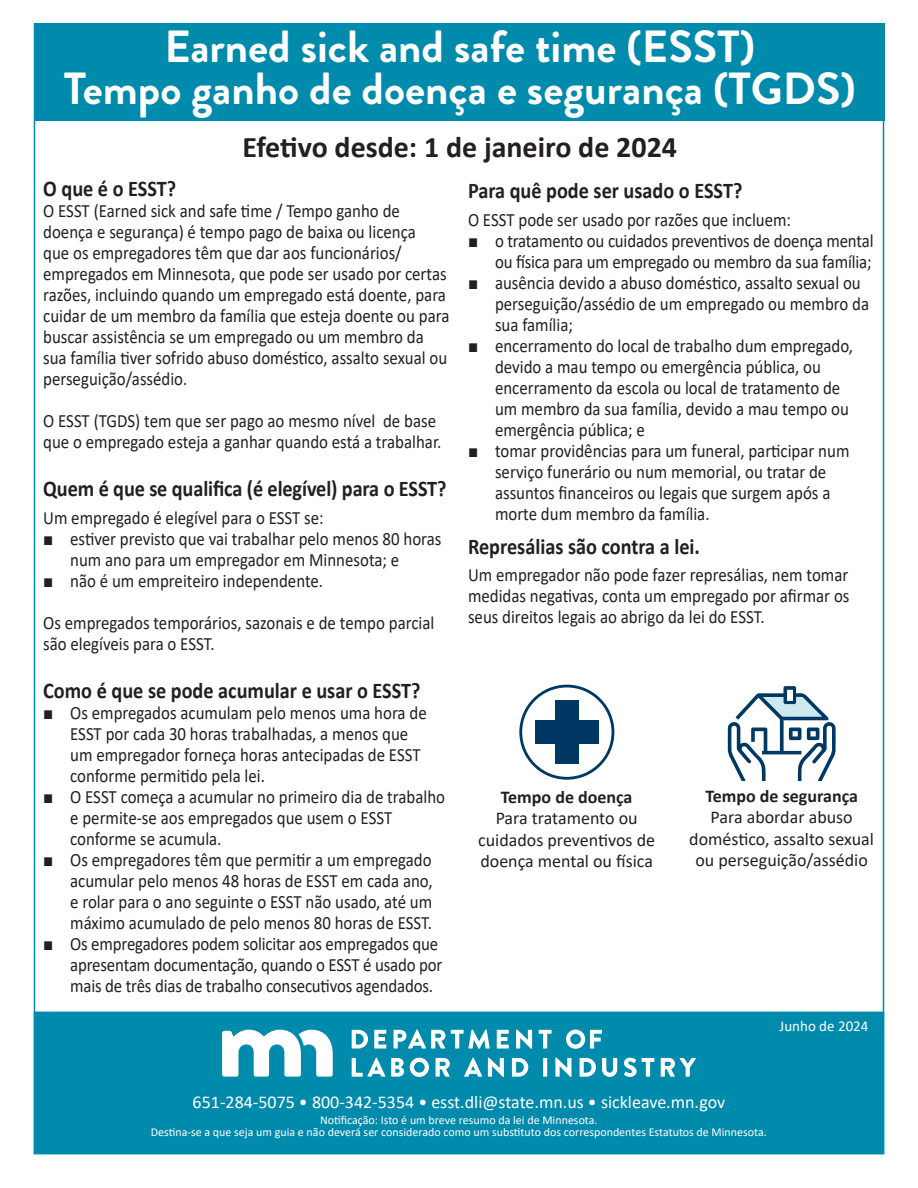
<style>
.page{position:relative;width:918px;height:1188px;background:#fff}
.page>*{position:absolute;margin:0;border:0;box-sizing:border-box;transform-origin:0 0}
.t1{font:700 45px "Brandon Grotesque";color:#fff}
.t2{font:700 30px "Calibri";color:#231f20}
.t3{font:700 22.5px "Calibri";color:#231f20;scale:.9 1}
.t4{font:18.75px/21px "Calibri";color:#231f20;scale:.9 1}
.t5{font:18px/21.6px "Calibri";color:#231f20;text-align:center}
.t6{font:18px "Calibri";color:#fff}
.t7{font:15px "Calibri";color:#fff}
.t8{font:12px/12px "Calibri";color:#fff;text-align:center}
.s1{font-family:"Arial"}
.s2{font-weight:700}
</style>
<div class="page">
<div style="left:34px;top:1012px;width:850px;height:142px;background:#008aac"></div>
<div style="left:34px;top:23px;width:850px;height:98px;background:#008aac"></div>
<svg style="left:222px;top:1030px;width:111px;height:47px"></svg>
<svg style="left:352px;top:1030px;width:16px;height:19px"></svg>
<svg style="left:374px;top:1030px;width:12px;height:19px"></svg>
<svg style="left:394px;top:1030px;width:51px;height:19px"></svg>
<svg style="left:451px;top:1030px;width:39px;height:19px"></svg>
<svg style="left:497px;top:1030px;width:12px;height:19px"></svg>
<svg style="left:516px;top:1030px;width:16px;height:19px"></svg>
<svg style="left:539px;top:1030px;width:13px;height:19px"></svg>
<svg style="left:566px;top:1030px;width:36px;height:19px"></svg>
<svg style="left:352px;top:1058px;width:33px;height:19px"></svg>
<svg style="left:391px;top:1058px;width:13px;height:19px"></svg>
<svg style="left:410px;top:1058px;width:19px;height:19px"></svg>
<svg style="left:436px;top:1058px;width:14px;height:19px"></svg>
<svg style="left:464px;top:1058px;width:18px;height:19px"></svg>
<svg style="left:488px;top:1058px;width:16px;height:19px"></svg>
<svg style="left:512px;top:1058px;width:16px;height:19px"></svg>
<hr style="left:543px;top:1058px;width:4px;height:19px;background:#fff">
<svg style="left:555px;top:1058px;width:17px;height:19px"></svg>
<svg style="left:580px;top:1058px;width:16px;height:19px"></svg>
<svg style="left:602px;top:1058px;width:15px;height:19px"></svg>
<svg style="left:624px;top:1058px;width:30px;height:19px"></svg>
<svg style="left:661px;top:1058px;width:35px;height:19px"></svg>
<svg style="left:728px;top:686px;width:108px;height:94px"></svg>
<div style="left:787px;top:690px;width:5px;height:10px;background:#fff"></div>
<div style="left:555px;top:700px;width:24px;height:64px;background:#003864"></div>
<div style="left:535px;top:720px;width:64px;height:24px;background:#003864"></div>
<div style="left:519px;top:685px;width:95px;height:95px;border:3px solid #003864;border-radius:50%"></div>
<p class="t1" style="left:164px;top:15px;width:592px">Earned sick and safe time (ESST)</p>
<p class="t1" style="left:64px;top:57px;width:794px">Tempo ganho de doença e segurança (TGDS)</p>
<p class="t2" style="left:243px;top:126px;width:436px">Efetivo desde: 1 de janeiro de 2024</p>
<p class="t3" style="left:43px;top:173px;width:149px">O que é o ESST?</p>
<p class="t4" style="left:43px;top:200px;width:453px">O ESST (Earned sick and safe time / Tempo ganho de doença e segurança) é tempo pago de baixa ou licença<br>que os empregadores têm que dar aos funcionários/ empregados em Minnesota, que pode ser usado por certas razões, incluindo quando um empregado está doente, para cuidar de um membro da família que esteja doente ou para buscar assistência se um empregado ou um membro da sua família tiver sofrido abuso doméstico, assalto sexual ou perseguição/assédio.</p>
<p class="t4" style="left:43px;top:410px;width:444px">O ESST (TGDS) tem que ser pago ao mesmo nível de base que o empregado esteja a ganhar quando está a trabalhar.</p>
<p class="t3" style="left:43px;top:473px;width:450px">Quem é que se qualifica (é elegível) para o ESST?</p>
<p class="t4" style="left:43px;top:507px;width:313px">Um empregado é elegível para o ESST se:</p>
<p class="t4" style="left:70px;top:528px;width:414px;text-indent:-27px"><span class="s1">■</span> estiver previsto que vai trabalhar pelo menos 80 horas num ano para um empregador em Minnesota; e</p>
<p class="t4" style="left:43px;top:570px;width:313px"><span class="s1">■</span> não é um empreiteiro independente.</p>
<p class="t4" style="left:43px;top:612px;width:436px">Os empregados temporários, sazonais e de tempo parcial são elegíveis para o ESST.</p>
<p class="t3" style="left:43px;top:675px;width:421px">Como é que se pode acumular e usar o ESST?</p>
<p class="t4" style="left:70px;top:702px;width:398px;text-indent:-27px"><span class="s1">■</span> Os empregados acumulam pelo menos uma hora de ESST por cada 30 horas trabalhadas, a menos que um empregador forneça horas antecipadas de ESST conforme permitido pela lei.</p>
<p class="t4" style="left:70px;top:786px;width:418px;text-indent:-27px"><span class="s1">■</span> O ESST começa a acumular no primeiro dia de trabalho e permite-se aos empregados que usem o ESST conforme se acumula.</p>
<p class="t4" style="left:70px;top:849px;width:404px;text-align:justify;text-indent:-27px"><span class="s1">■</span> Os empregadores têm que permitir a um empregado acumular pelo menos 48 horas de ESST em cada ano, e rolar para o ano seguinte o ESST não usado, até um máximo acumulado de pelo menos 80 horas de ESST.</p>
<p class="t4" style="left:70px;top:933px;width:415px;text-indent:-27px"><span class="s1">■</span> Os empregadores podem solicitar aos empregados que apresentam documentação, quando o ESST é usado por mais de três dias de trabalho consecutivos agendados.</p>
<p class="t3" style="left:468px;top:175px;width:306px">Para quê pode ser usado o ESST?</p>
<p class="t4" style="left:468px;top:209px;width:361px">O ESST pode ser usado por razões que incluem:</p>
<p class="t4" style="left:468px;top:230px;width:452px;text-align:right"><span class="s1">■</span> o tratamento ou cuidados preventivos de doença mental ou física para um empregado ou membro da sua família;</p>
<p class="t4" style="left:495px;top:272px;width:417px;text-indent:-27px"><span class="s1">■</span> ausência devido a abuso doméstico, assalto sexual ou perseguição/assédio de um empregado ou membro da sua família;</p>
<p class="t4" style="left:495px;top:335px;width:399px;text-indent:-27px"><span class="s1">■</span> encerramento do local de trabalho dum empregado, devido a mau tempo ou emergência pública, ou encerramento da escola ou local de tratamento de um membro da sua família, devido a mau tempo ou emergência pública; e</p>
<p class="t4" style="left:495px;top:440px;width:395px;text-indent:-27px"><span class="s1">■</span> tomar providências para um funeral, participar num serviço funerário ou num memorial, ou tratar de assuntos financeiros ou legais que surgem após a morte dum membro da família.</p>
<p class="t3" style="left:468px;top:530px;width:259px">Represálias são contra a lei.</p>
<p class="t4" style="left:468px;top:564px;width:425px;text-align:justify">Um empregador não pode fazer represálias, nem tomar medidas negativas, conta um empregado por afirmar os seus direitos legais ao abrigo da lei do ESST.</p>
<p class="t5" style="left:478px;top:785px;width:178px"><span class="s2">Tempo de doença<br></span>Para tratamento ou cuidados preventivos de doença mental ou física</p>
<p class="t5" style="left:689px;top:784px;width:186px"><span class="s2">Tempo de segurança<br></span>Para abordar abuso doméstico, assalto sexual ou perseguição/assédio</p>
<p class="t7" style="left:780px;top:1015px;width:90px">Junho de 2024</p>
<p class="t6" style="left:193px;top:1090px;width:534px">651-284-5075 • 800-342-5354 • esst.dli@state.mn.us • sickleave.mn.gov</p>
<p class="t8" style="left:151px;top:1114px;width:618px">Notificação: Isto é um breve resumo da lei de Minnesota.<br>Destina-se a que seja um guia e não deverá ser considerado como um substituto dos correspondentes Estatutos de Minnesota.</p>
</div>
